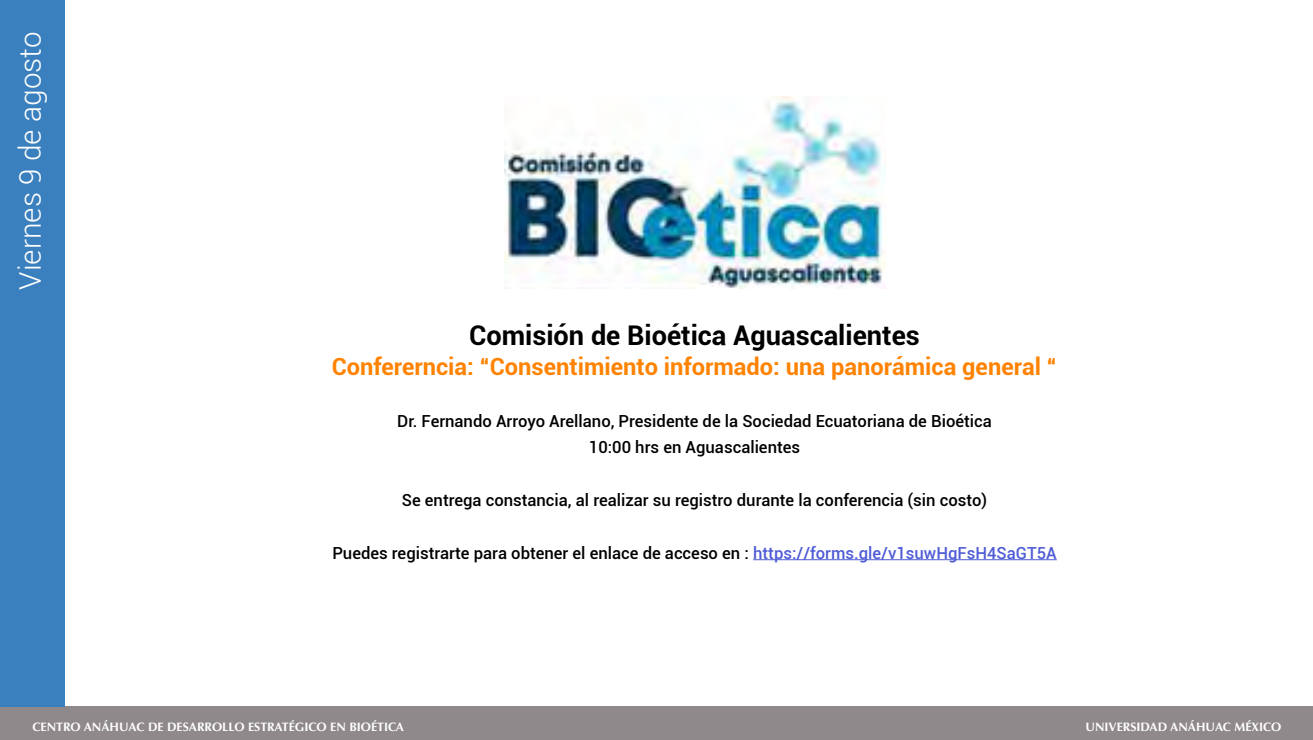
<style>
.page{position:relative;width:1313px;height:740px;background:#fff}
.page>*{position:absolute;margin:0;border:0;box-sizing:border-box;transform-origin:0 0}
.t1{font:300 29.75px "Roboto";color:#fff}
.t2{font:700 27.12px "Roboto";color:#000}
.t3{font:700 23.62px "Roboto";color:#ff8300}
.t4{font:500 16.62px/26.2px "Roboto";color:#000;text-align:center}
.t5{font:700 12.25px "Optima";color:#fff}
.s1{color:#4f5cd6}
</style>
<div class="page">
<div style="left:0;top:706px;width:1312px;height:33px;background:#8f898b"></div>
<div style="left:0;top:0;width:65px;height:706px;background:#3a80be"></div>
<hr style="left:753px;top:559px;width:303px;height:1px;background:#4f5cd6">
<img style="left:504px;top:96px;width:381px;height:193px">
<h1 class="t1" style="left:10px;top:289px;width:259px;rotate:-90deg">Viernes 9 de agosto</h1>
<h2 class="t2" style="left:469px;top:316px;width:452px">Comisión de Bioética Aguascalientes</h2>
<h3 class="t3" style="left:332px;top:349px;width:726px">Confererncia: “Consentimiento informado: una panorámica general “</h3>
<p class="t4" style="left:397px;top:407px;width:596px">Dr. Fernando Arroyo Arellano, Presidente de la Sociedad Ecuatoriana de Bioética<br>10:00 hrs en Aguascalientes</p>
<p class="t4" style="left:402px;top:486px;width:587px">Se entrega constancia, al realizar su registro durante la conferencia (sin costo)</p>
<p class="t4" style="left:332px;top:538px;width:726px">Puedes registrarte para obtener el enlace de acceso en : <span class="s1">https://forms.gle/v1suwHgFsH4SaGT5A</span></p>
<p class="t5" style="left:32px;top:719px;width:373px">CENTRO ANÁHUAC DE DESARROLLO ESTRATÉGICO EN BIOÉTICA</p>
<p class="t5" style="left:1085px;top:719px;width:197px">UNIVERSIDAD ANÁHUAC MÉXICO</p>
</div>
